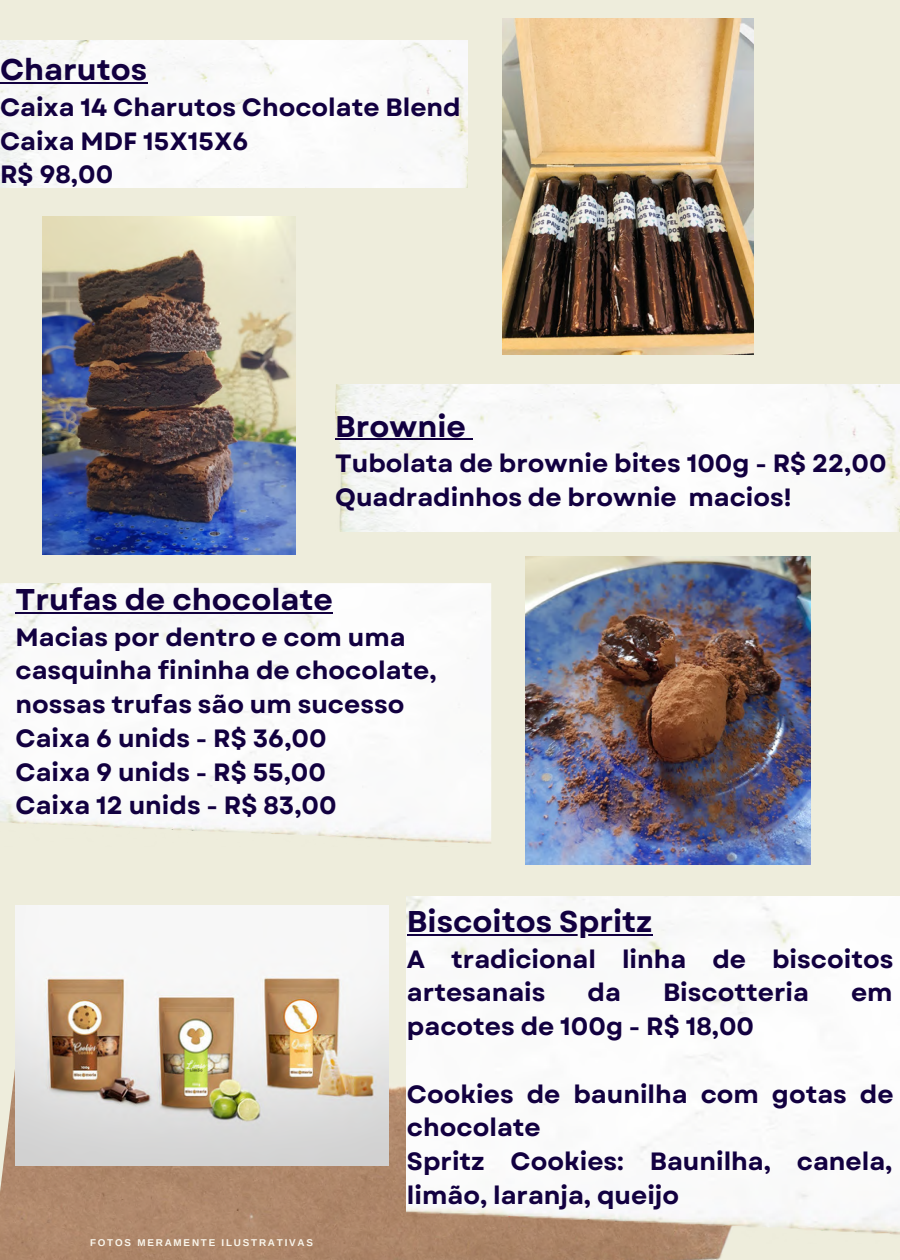
<style>
.page{position:relative;width:900px;height:1260px;background:#eeeddc}
.page>*{position:absolute;margin:0;border:0;box-sizing:border-box;transform-origin:0 0}
.t1{font:700 30px "Garet";color:#120040}
.t2{font:700 25px/33.8px "Garet";color:#120040}
.t3{font:700 10px "Arimo";letter-spacing:.18em;color:#faf6ec}
</style>
<div class="page">
<img style="left:525px;top:557px;width:285px;height:307px">
<img style="left:43px;top:217px;width:253px;height:337px">
<div style="left:0;top:41px;width:468px;height:146px;background:#fafafa"></div>
<hr style="left:0;top:82px;width:147px;height:2px;background:#120040">
<img style="left:502px;top:19px;width:252px;height:335px">
<img style="left:0;top:1013px;width:726px;height:247px">
<img style="left:16px;top:905px;width:373px;height:261px">
<img style="left:335px;top:385px;width:565px;height:146px">
<hr style="left:335px;top:438px;width:131px;height:2px;background:#120040">
<svg style="left:466px;top:438px;width:7px;height:2px"></svg>
<img style="left:0;top:583px;width:491px;height:261px">
<hr style="left:16px;top:612px;width:317px;height:2px;background:#120040">
<img style="left:407px;top:896px;width:493px;height:347px">
<hr style="left:407px;top:934px;width:245px;height:2px;background:#120040">
<p class="t1" style="left:0;top:48px;width:149px">Charutos</p>
<p class="t2" style="left:0;top:90px;width:462px">Caixa 14 Charutos Chocolate Blend<br>Caixa MDF 15X15X6<br>R$ 98,00</p>
<p class="t1" style="left:335px;top:404px;width:132px">Brownie</p>
<p class="t2" style="left:335px;top:447px;width:553px">Tubolata de brownie bites 100g - R$ 22,00<br>Quadradinhos de brownie macios!</p>
<p class="t1" style="left:16px;top:578px;width:319px">Trufas de chocolate</p>
<p class="t2" style="left:16px;top:620px;width:423px">Macias por dentro e com uma casquinha fininha de chocolate, nossas trufas são um sucesso<br>Caixa 6 unids - R$ 36,00<br>Caixa 9 unids - R$ 55,00<br>Caixa 12 unids - R$ 83,00</p>
<p class="t1" style="left:407px;top:900px;width:247px">Biscoitos Spritz</p>
<p class="t2" style="left:407px;top:942px;width:488px">A tradicional linha de biscoitos artesanais</p>
<p class="t2" style="left:588px;top:976px;width:35px">da</p>
<p class="t2" style="left:663px;top:976px;width:147px">Biscotteria</p>
<p class="t2" style="left:851px;top:976px;width:43px">em</p>
<p class="t2" style="left:407px;top:1010px;width:349px">pacotes de 100g - R$ 18,00</p>
<p class="t3" style="left:90px;top:1237px;width:225px">FOTOS MERAMENTE ILUSTRATIVAS</p>
<p class="t2" style="left:407px;top:1077px;width:488px">Cookies de baunilha com gotas de chocolate<br>Spritz Cookies: Baunilha, canela, limão, laranja, queijo</p>
</div>
